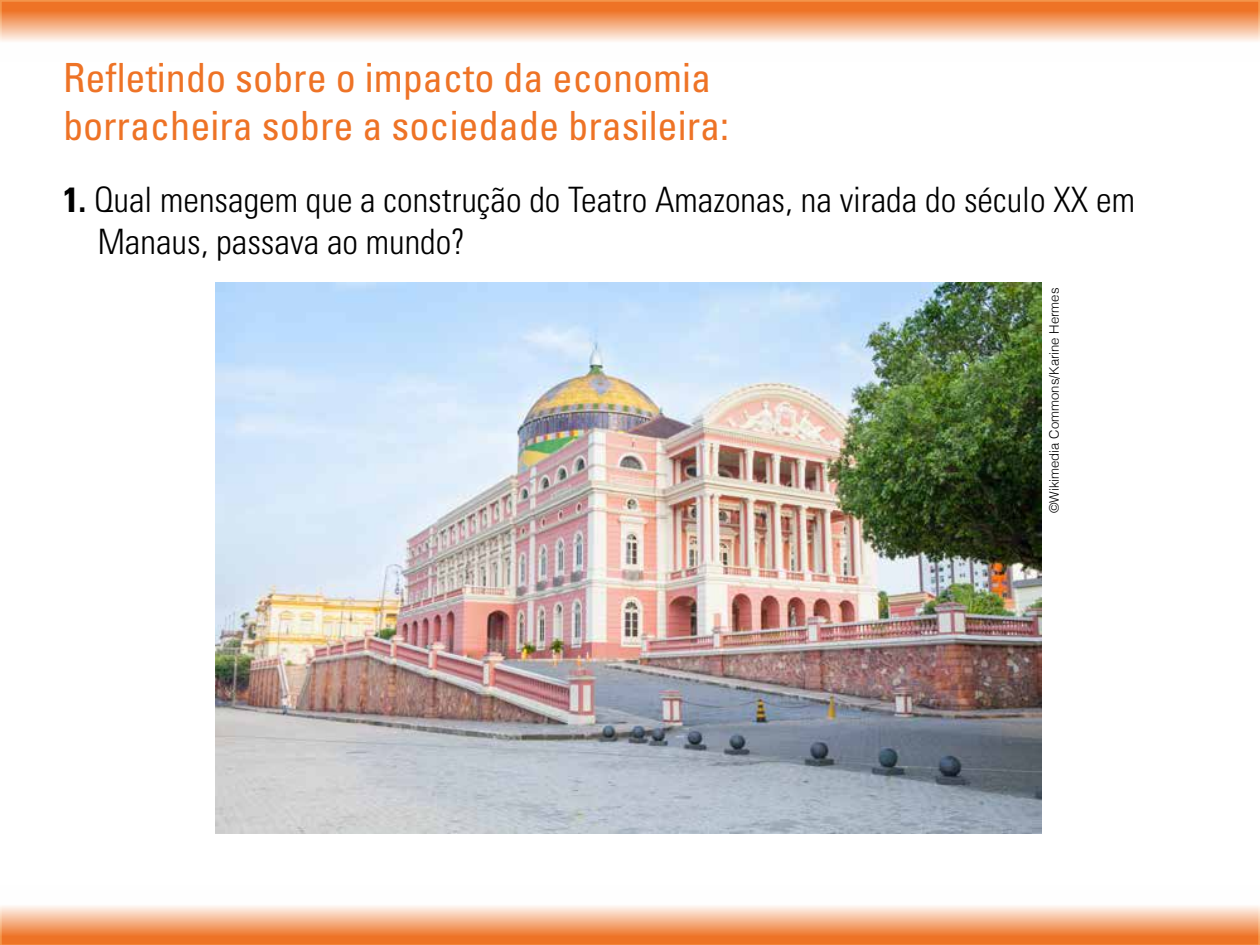
<style>
.page{position:relative;width:1260px;height:945px;background:#fff}
.page>*{position:absolute;margin:0;border:0;box-sizing:border-box;transform-origin:0 0}
.t1{font:condensed 40.25px/48.3px "Univers LT Std";color:#ee7326}
.t2{font:300 condensed 35px/42px "Univers LT Std";color:#000}
.t3{font:300 13.12px "Helvetica";color:#000}
.s1{font-weight:700}
</style>
<div class="page">
<svg style="left:0;top:0;width:1260px;height:42px;background:#f4a675"></svg>
<svg style="left:0;top:906px;width:1260px;height:39px;background:#f4a676"></svg>
<img style="left:216px;top:282px;width:826px;height:551px">
<p class="t1" style="left:63px;top:53px;width:668px">Refletindo sobre o impacto da economia borracheira sobre a sociedade brasileira:</p>
<p class="t2" style="left:98px;top:178px;width:1039px;text-indent:-35px"><span class="s1">1.</span> Qual mensagem que a construção do Teatro Amazonas, na virada do século XX em<br>Manaus, passava ao mundo?</p>
<p class="t3" style="left:1043px;top:513px;width:227px;rotate:-90deg">©Wikimedia Commons/Karine Hermes</p>
</div>
